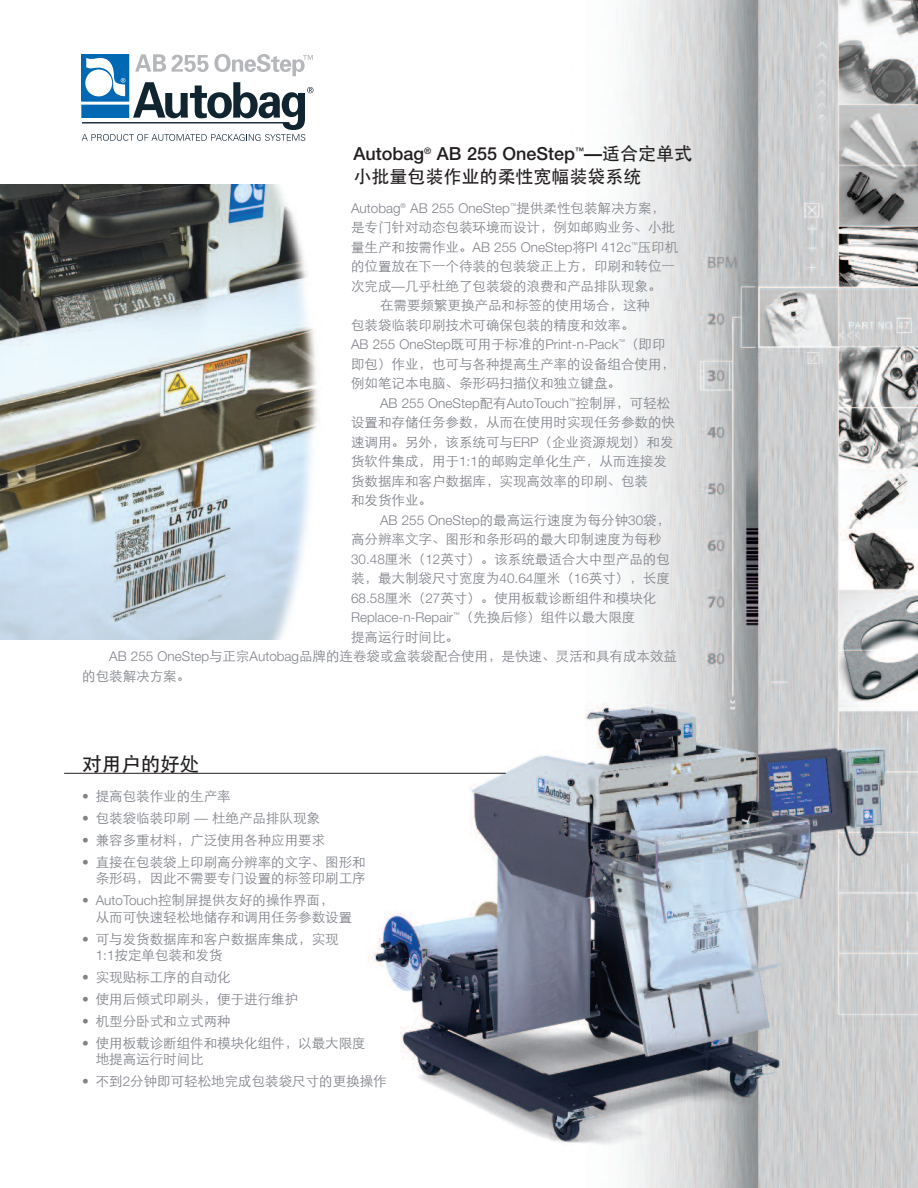
<style>
.page{position:relative;width:918px;height:1188px;background:#fff}
.page>*{position:absolute;margin:0;border:0;box-sizing:border-box;transform-origin:0 0}
.t1{font:19.5px "ST Heiti";color:#231f20}
.t2{font:500 18px "Helvetica Neue";color:#231f20}
.t3{font:18px "ST Heiti";color:#231f20}
.t4{font:13.5px/19.5px "ST Xihei";color:#80838a}
.t5{font:300 13.5px "Helvetica Neue";color:#80838a}
.s1{font-family:"ST Heiti";font-weight:400}
.s2{font-family:"ST Xihei";font-weight:400}
.s3{font-family:"Helvetica Neue";font-weight:300}
</style>
<div class="page">
<img style="left:9px;top:0;width:909px;height:1188px">
<hr style="left:64px;top:773px;width:442px;height:1px;background:#231f20">
<img style="left:0;top:184px;width:350px;height:455px">
<div style="left:82px;top:54px;width:237px;height:87px;background:#fff"></div>
<svg style="left:82px;top:54px;width:231px;height:87px"></svg>
<h2 class="t2" style="left:354px;top:147px;width:340px">Autobag<sup>®</sup> AB 255 OneStep<sup>™</sup>—<span class="s1">适合定单式</span></h2>
<h2 class="t3" style="left:354px;top:167px;width:289px">小批量包装作业的柔性宽幅装袋系统</h2>
<p class="t5" style="left:351px;top:203px;width:315px">Autobag<sup>®</sup> AB 255 OneStep<sup>™</sup><span class="s2">提供柔性包装解决方案，</span></p>
<p class="t4" style="left:351px;top:218px;width:326px">是专门针对动态包装环境而设计，例如邮购业务、小批</p>
<p class="t5" style="left:351px;top:242px;width:329px"><span class="s2">量生产和按需作业。</span>AB 255 OneStep<span class="s2">将</span>PI 412c<sup>™</sup><span class="s2">压印机</span></p>
<p class="t4" style="left:351px;top:257px;width:325px">的位置放在下一个待装的包装袋正上方，印刷和转位一</p>
<p class="t4" style="left:351px;top:276px;width:312px">次完成<span class="s3">—</span>几乎杜绝了包装袋的浪费和产品排队现象。</p>
<p class="t4" style="left:380px;top:296px;width:271px">在需要频繁更换产品和标签的使用场合，这种</p>
<p class="t4" style="left:351px;top:315px;width:285px">包装袋临装印刷技术可确保包装的精度和效率。</p>
<p class="t5" style="left:351px;top:340px;width:316px">AB 255 OneStep<span class="s2">既可用于标准的</span>Print-n-Pack<sup>™</sup><span class="s2">（即印</span></p>
<p class="t4" style="left:351px;top:354px;width:326px">即包）作业，也可与各种提高生产率的设备组合使用，例如笔记本电脑、条形码扫描仪和独立键盘。</p>
<p class="t5" style="left:380px;top:398px;width:292px">AB 255 OneStep<span class="s2">配有</span>AutoTouch<sup>™</sup><span class="s2">控制屏，可轻松</span></p>
<p class="t4" style="left:351px;top:413px;width:326px">设置和存储任务参数，从而在使用时实现任务参数的快速调用。另外，该系统可与<span class="s3">ERP</span>（企业资源规划）和发货软件集成，用于<span class="s3">1:1</span>的邮购定单化生产，从而连接发货数据库和客户数据库，实现高效率的印刷、包装<br>和发货作业。</p>
<p class="t5" style="left:380px;top:515px;width:292px">AB 255 OneStep<span class="s2">的最高运行速度为每分钟</span>30<span class="s2">袋，</span></p>
<p class="t4" style="left:351px;top:530px;width:320px">高分辨率文字、图形和条形码的最大印制速度为每秒<br><span class="s3">30.48</span>厘米（<span class="s3">12</span>英寸）。该系统最适合大中型产品的包装，最大制袋尺寸宽度为<span class="s3">40.64</span>厘米（<span class="s3">16</span>英寸），长度<br><span class="s3">68.58</span>厘米（<span class="s3">27</span>英寸）。使用板载诊断组件和模块化</p>
<p class="t5" style="left:351px;top:613px;width:286px">Replace-n-Repair<sup>™</sup><span class="s2">（先换后修）组件以最大限度</span></p>
<p class="t4" style="left:351px;top:627px;width:109px">提高运行时间比。</p>
<p class="t4" style="left:109px;top:647px;width:569px"><span class="s3">AB 255 OneStep</span>与正宗<span class="s3">Autobag</span>品牌的连卷袋或盒装袋配合使用，是快速、灵活和具有成本效益</p>
<p class="t4" style="left:82px;top:666px;width:109px">的包装解决方案。</p>
<h1 class="t1" style="left:82px;top:754px;width:118px">对用户的好处</h1>
<p class="t4" style="left:82px;top:786px;width:150px"><span class="s3">•</span> 提高包装作业的生产率</p>
<p class="t4" style="left:82px;top:808px;width:239px"><span class="s3">•</span> 包装袋临装印刷 <span class="s3">—</span> 杜绝产品排队现象</p>
<p class="t4" style="left:82px;top:830px;width:244px"><span class="s3">•</span> 兼容多重材料，广泛使用各种应用要求</p>
<p class="t4" style="left:82px;top:854px;width:285px;line-height:16.5px;text-align:right"><span class="s3">•</span> 直接在包装袋上印刷高分辨率的文字、图形和条形码，因此不需要专门设置的标签印刷工序</p>
<p class="t4" style="left:96px;top:892px;width:258px;line-height:16.5px;text-indent:-14px"><span class="s3">• AutoTouch</span>控制屏提供友好的操作界面，<br>从而可快速轻松地储存和调用任务参数设置</p>
<p class="t4" style="left:96px;top:930px;width:244px;line-height:16.5px;text-indent:-14px"><span class="s3">•</span> 可与发货数据库和客户数据库集成，实现<br><span class="s3">1:1</span>按定单包装和发货</p>
<p class="t4" style="left:82px;top:967px;width:150px"><span class="s3">•</span> 实现贴标工序的自动化</p>
<p class="t4" style="left:82px;top:989px;width:217px"><span class="s3">•</span> 使用后倾式印刷头，便于进行维护</p>
<p class="t4" style="left:82px;top:1011px;width:150px"><span class="s3">•</span> 机型分卧式和立式两种</p>
<p class="t4" style="left:96px;top:1034px;width:271px;line-height:16.5px;text-indent:-14px"><span class="s3">•</span> 使用板载诊断组件和模块化组件，以最大限度地提高运行时间比</p>
<p class="t4" style="left:82px;top:1071px;width:306px"><span class="s3">•</span> 不到<span class="s3">2</span>分钟即可轻松地完成包装袋尺寸的更换操作</p>
</div>
